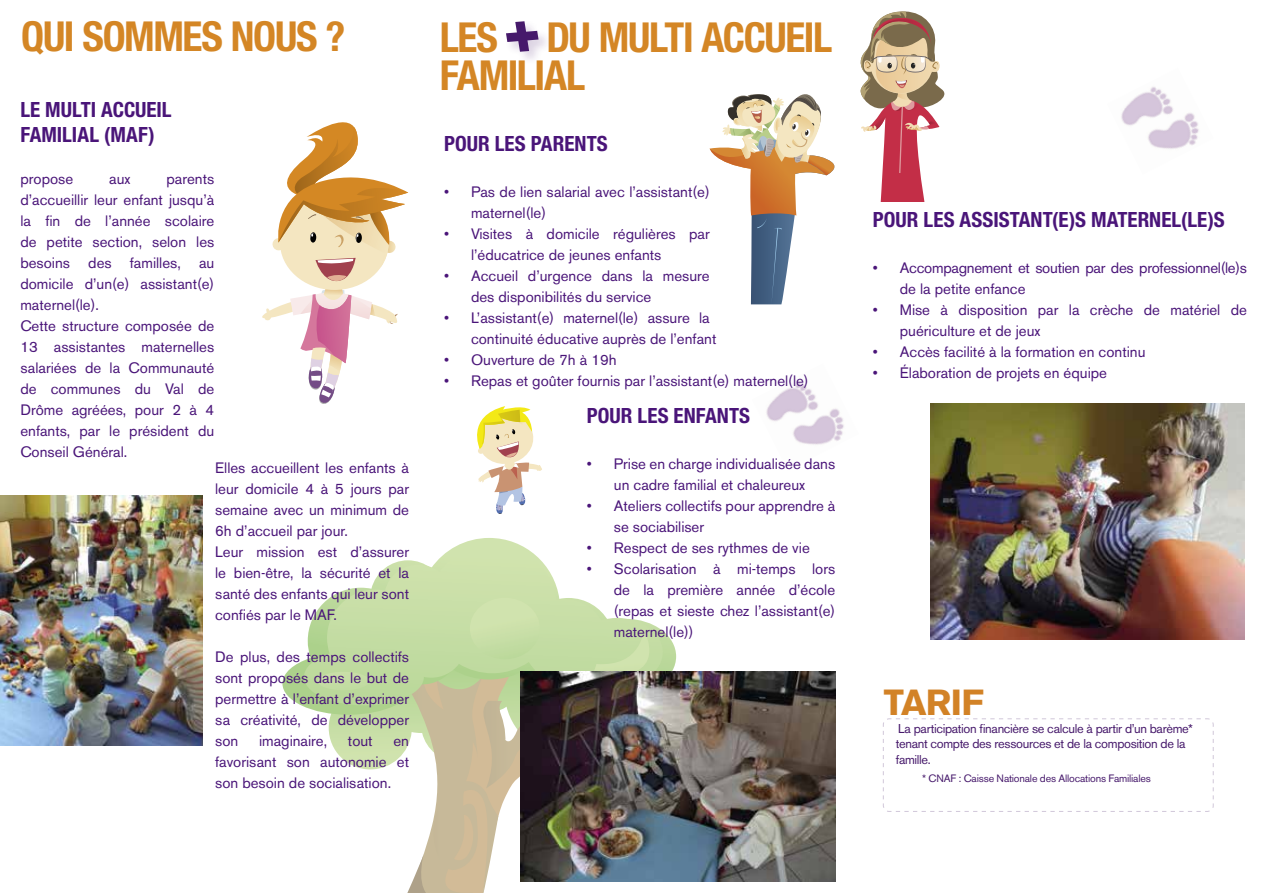
<style>
.page{position:relative;width:1263px;height:893px;background:#fff}
.page>*{position:absolute;margin:0;border:0;box-sizing:border-box;transform-origin:0 0}
.t1{font:700 condensed 41.4px/38.2px "Helvetica Neue LT Std";letter-spacing:-.035em;color:#d48625}
.t2{font:700 36px "Akzidenz Grotesk BE";letter-spacing:-.02em;color:#d28226}
.t3{font:700 condensed 21px/25.2px "Helvetica Neue LT Std";color:#4a1579}
.t4{font:15px/21px "Akzidenz Grotesk BE";color:#4a1579}
.t5{font:15px/21px "Akzidenz Grotesk BE";letter-spacing:-.02em;color:#4a1579}
.t6{font:12.75px/15.3px "Akzidenz Grotesk BE";letter-spacing:-.025em;color:#46196b}
.t7{font:10.65px "Akzidenz Grotesk BE";letter-spacing:-.015em;color:#46196b}
</style>
<div class="page">
<img style="left:766px;top:382px;width:78px;height:63px">
<svg style="left:860px;top:11px;width:85px;height:191px"></svg>
<svg style="left:477px;top:406px;width:65px;height:108px"></svg>
<div style="left:504px;top:19px;width:48px;height:46px;background:#46196b;opacity:.2"></div>
<svg style="left:506px;top:21px;width:32px;height:31px"></svg>
<svg style="left:282px;top:538px;width:394px;height:169px"></svg>
<svg style="left:304px;top:544px;width:359px;height:168px"></svg>
<svg style="left:318px;top:598px;width:351px;height:295px"></svg>
<img style="left:0;top:496px;width:202px;height:250px">
<svg style="left:262px;top:122px;width:146px;height:282px"></svg>
<svg style="left:710px;top:94px;width:125px;height:210px"></svg>
<img style="left:520px;top:672px;width:315px;height:210px">
<svg style="left:883px;top:718px;width:331px;height:94px"></svg>
<img style="left:930px;top:404px;width:315px;height:236px">
<img style="left:1121px;top:87px;width:78px;height:62px">
<h1 class="t1" style="left:21px;top:16px;width:326px">QUI SOMMES NOUS ?</h1>
<h1 class="t1" style="left:440px;top:17px;width:394px">LES DU MULTI ACCUEIL<br>FAMILIAL</h1>
<h3 class="t3" style="left:20px;top:97px;width:153px">LE MULTI ACCUEIL<br>FAMILIAL (MAF)</h3>
<p class="t4" style="left:20px;top:168px;width:54px">propose</p>
<p class="t4" style="left:109px;top:168px;width:23px">aux</p>
<h3 class="t3" style="left:444px;top:131px;width:165px">POUR LES PARENTS</h3>
<p class="t4" style="left:471px;top:182px;width:240px;text-indent:-27px">• Pas de lien salarial avec l’assistant(e) maternel(le)</p>
<p class="t4" style="left:471px;top:224px;width:240px;text-indent:-27px">• Visites à domicile régulières par l’éducatrice de jeunes enfants</p>
<p class="t4" style="left:471px;top:266px;width:240px;text-indent:-27px">• Accueil d’urgence dans la mesure des disponibilités du service</p>
<p class="t4" style="left:471px;top:308px;width:247px;text-indent:-27px">• L’assistant(e) maternel(le) assure la continuité éducative auprès de l’enfant</p>
<p class="t4" style="left:444px;top:350px;width:174px">• Ouverture de 7h à 19h</p>
<p class="t4" style="left:444px;top:371px;width:366px">• Repas et goûter fournis par l’assistant(e) maternel(le)</p>
<h3 class="t3" style="left:587px;top:403px;width:165px">POUR LES ENFANTS</h3>
<p class="t4" style="left:587px;top:454px;width:250px;text-align:center">• Prise en charge individualisée dans un cadre familial et chaleureux</p>
<p class="t4" style="left:614px;top:496px;width:223px;text-indent:-27px">• Ateliers collectifs pour apprendre à se sociabiliser</p>
<p class="t4" style="left:587px;top:538px;width:224px">• Respect de ses rythmes de vie</p>
<p class="t4" style="left:614px;top:559px;width:223px;text-align:justify;text-indent:-27px">• Scolarisation à mi-temps lors de la première année d’école (repas et sieste chez l’assistant(e) maternel(le))</p>
<p class="t4" style="left:20px;top:168px;width:195px;text-indent:146px">parents d’accueillir leur enfant jusqu’à la fin de l’année scolaire de petite section, selon les besoins des familles, au domicile d’un(e) assistant(e) maternel(le).<br>Cette structure composée de<br>13 assistantes maternelles salariées de la Communauté de communes du Val de<br>Drôme agréées, pour 2 à 4 enfants, par le président du<br>Conseil Général.</p>
<p class="t4" style="left:215px;top:457px;width:195px">Elles accueillent les enfants à leur domicile 4 à 5 jours par semaine avec un minimum de<br>6h d’accueil par jour.<br>Leur mission est d’assurer le bien-être, la sécurité et la santé des enfants qui leur sont confiés par le MAF.</p>
<p class="t4" style="left:215px;top:646px;width:195px;text-align:justify">De plus, des temps collectifs sont proposés dans le but de permettre à l’enfant d’exprimer sa créativité, de développer son</p>
<p class="t4" style="left:259px;top:730px;width:70px">imaginaire,</p>
<p class="t4" style="left:348px;top:730px;width:26px">tout</p>
<p class="t4" style="left:215px;top:730px;width:195px;text-align:justify;text-indent:178px">en favorisant son autonomie et son besoin de socialisation.</p>
<h3 class="t3" style="left:873px;top:206px;width:353px">POUR LES ASSISTANT(E)S MATERNEL(LE)S</h3>
<p class="t5" style="left:900px;top:257px;width:349px;text-indent:-27px">• Accompagnement et soutien par des professionnel(le)s de la petite enfance</p>
<p class="t4" style="left:900px;top:299px;width:349px;text-indent:-27px">• Mise à disposition par la crèche de matériel de puériculture et de jeux</p>
<p class="t4" style="left:873px;top:341px;width:274px">• Accès facilité à la formation en continu</p>
<p class="t4" style="left:873px;top:362px;width:236px">• Élaboration de projets en équipe</p>
<h2 class="t2" style="left:884px;top:681px;width:101px">TARIF</h2>
<p class="t6" style="left:896px;top:721px;width:298px">La participation financière se calcule à partir d’un barème* tenant compte des ressources et de la composition de la famille.</p>
<p class="t7" style="left:922px;top:772px;width:230px">* CNAF : Caisse Nationale des Allocations Familiales</p>
</div>
